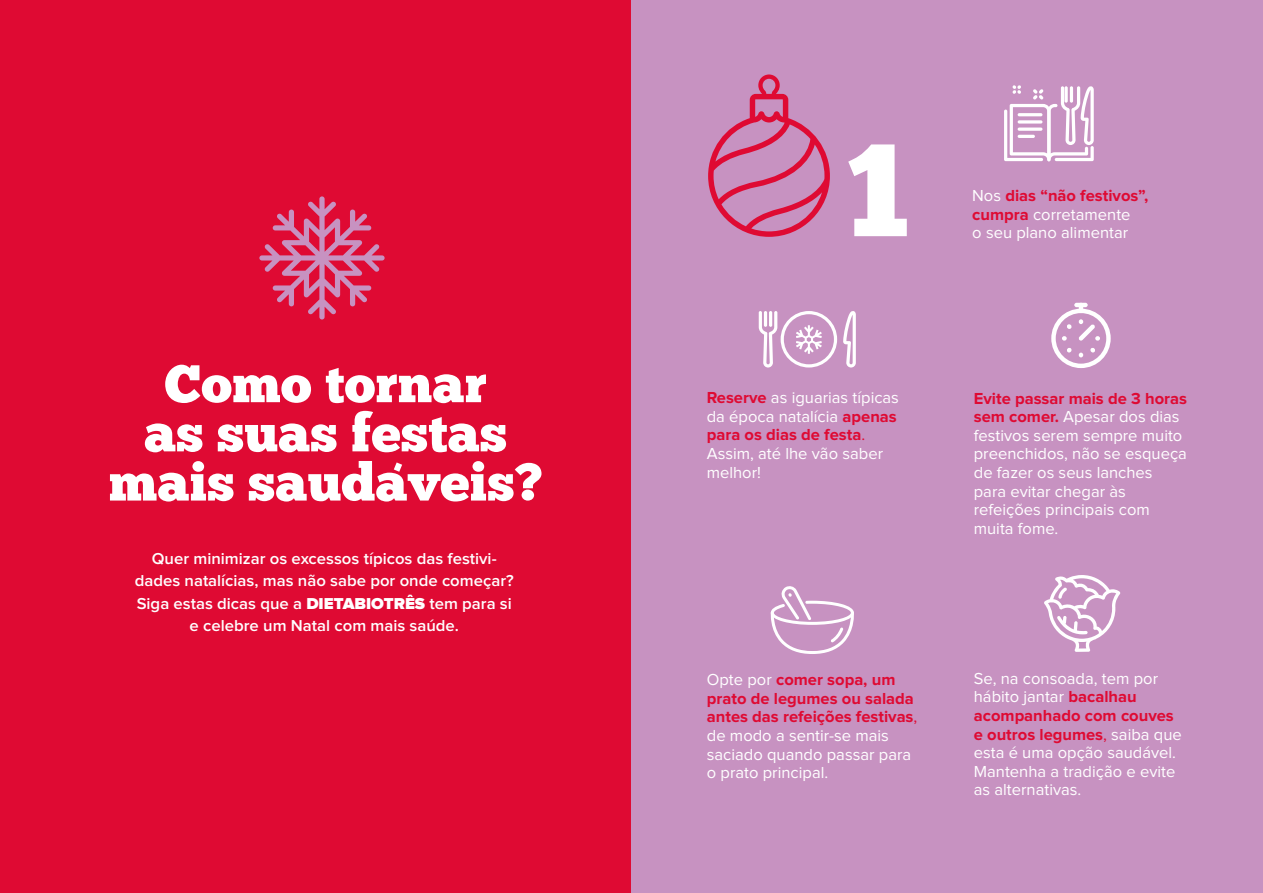
<style>
.page{position:relative;width:1263px;height:893px;background:#fff}
.page>*{position:absolute;margin:0;border:0;box-sizing:border-box;transform-origin:0 0}
.t1{font:131.25px "Chunk Five";color:#fff}
.t2{font:52.8px/49.2px "Chunk Five";color:#fff;text-align:center}
.t3{font:16.5px/18.6px "Proxima Nova";color:#fff}
.t4{font:600 16.35px/22.5px "Proxima Nova";color:#fff;text-align:center}
.s1{font-weight:900}
.s2{font-weight:700;color:#df0a33}
.s3{color:#df0a33}
</style>
<div class="page">
<div style="left:0;top:0;width:632px;height:893px;background:#df0a33"></div>
<svg style="left:259px;top:196px;width:126px;height:123px"></svg>
<svg style="left:394px;top:462px;width:8px;height:10px"></svg>
<div style="left:632px;top:0;width:631px;height:893px;background:#c792c1"></div>
<svg style="left:1004px;top:85px;width:90px;height:76px"></svg>
<svg style="left:1051px;top:309px;width:60px;height:59px"></svg>
<hr style="left:1079px;top:303px;width:4px;height:10px;background:#fff;border-radius:2px">
<svg style="left:1074px;top:303px;width:14px;height:4px"></svg>
<svg style="left:770px;top:586px;width:84px;height:68px"></svg>
<svg style="left:843px;top:311px;width:13px;height:56px"></svg>
<svg style="left:759px;top:311px;width:78px;height:56px"></svg>
<svg style="left:1044px;top:575px;width:76px;height:77px"></svg>
<svg style="left:708px;top:74px;width:122px;height:163px"></svg>
<h2 class="t2" style="left:109px;top:362px;width:435px">Como tornar<br>as suas festas mais saudaveis?</h2>
<p class="t4" style="left:135px;top:547px;width:381px">Quer minimizar os excessos típicos das festivi&shy;dades natalícias, mas não sabe por onde começar?<br>Siga estas dicas que a <span class="s1">DIETABIOTRÊS</span> tem para si e celebre um Natal com mais saúde.</p>
<h1 class="t1" style="left:845px;top:129px;width:67px">1</h1>
<p class="t3" style="left:972px;top:187px;width:178px">Nos <span class="s2">dias “não festivos”, cumpra</span> corretamente<br>o seu plano alimentar</p>
<p class="t3" style="left:707px;top:389px;width:194px"><span class="s2">Reserve</span> as iguarias típicas da época natalícia <span class="s2">apenas para os dias de festa</span><span class="s3">.<br></span>Assim, até lhe vão saber melhor!</p>
<p class="t3" style="left:707px;top:671px;width:212px">Opte por <span class="s2">comer sopa, um prato de legumes ou salada antes das refeições festivas</span><span class="s3">, </span>de modo a sentir-se mais saciado quando passar para o prato principal.</p>
<p class="t3" style="left:974px;top:390px;width:215px"><span class="s2">Evite passar mais de 3 horas sem comer.</span> Apesar dos dias festivos serem sempre muito preenchidos, não se esqueça de fazer os seus lanches para evitar chegar às refeições principais com muita fome.</p>
<p class="t3" style="left:974px;top:670px;width:209px">Se, na consoada, tem por hábito jantar <span class="s2">bacalhau acompanhado com couves e outros legumes</span><span class="s3">,</span> saiba que esta é uma opção saudável.<br>Mantenha a tradição e evite as alternativas.</p>
</div>
